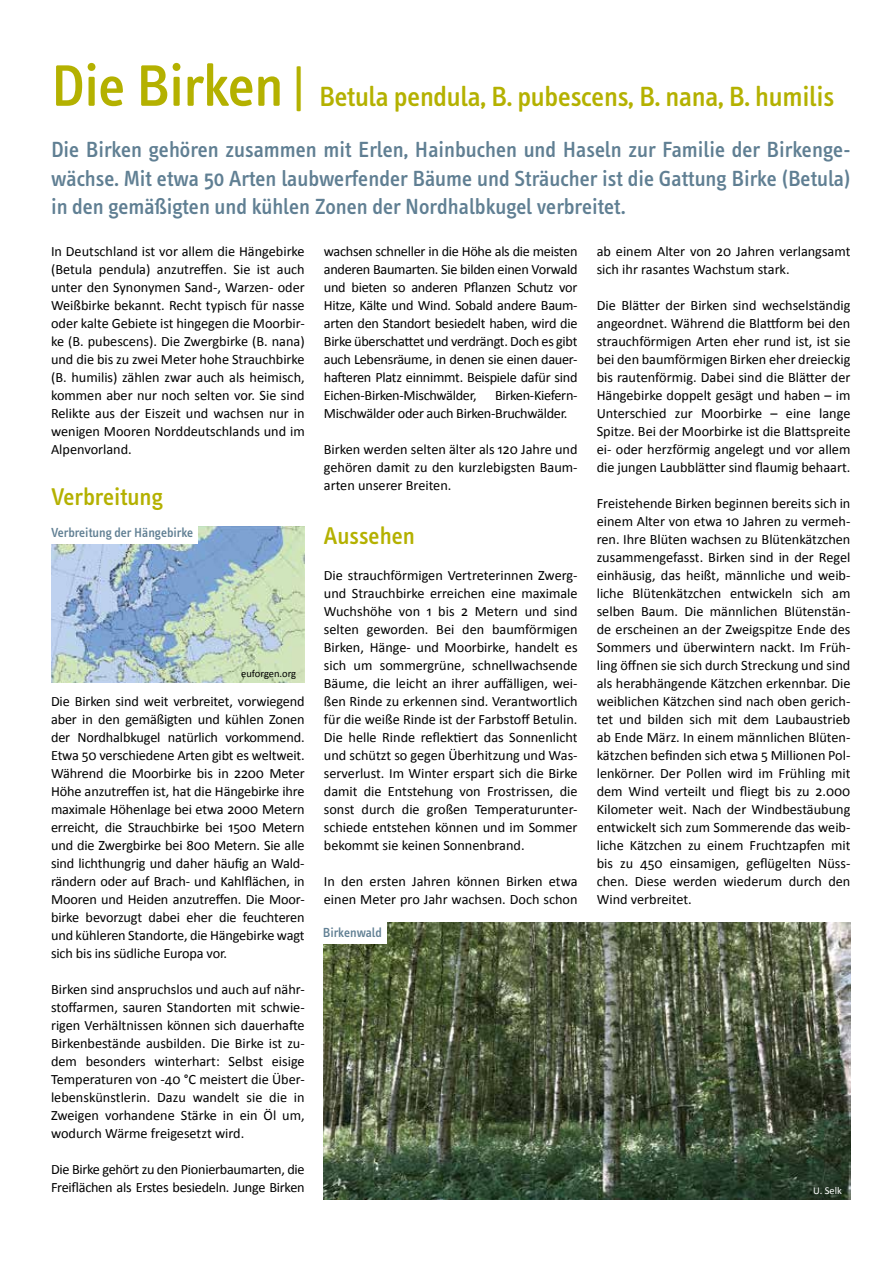
<style>
.page{position:relative;width:893px;height:1263px;background:#fff}
.page>*{position:absolute;margin:0;border:0;box-sizing:border-box;transform-origin:0 0}
.t1{font:500 28.5px "Info Text";letter-spacing:-.01em;color:#b4b100}
.t2{font:500 24.9px "Info Text";color:#b4b100}
.t3{font:500 22.5px/28.5px "Info Text";color:#607f93;text-align:justify}
.t4{font:14.25px/18px "Calibri";color:#000;text-align:justify}
.t5{font:14.25px/18px "Calibri";letter-spacing:-.02em;color:#000}
.t6{font:500 13.5px "Info Text";color:#607f93}
.t7{font:10.5px "Calibri";color:#000}
.t8{font:10.5px "Calibri";color:#fff}
.s1{font-size:60px}
</style>
<div class="page">
<img style="left:324px;top:923px;width:526px;height:276px">
<img style="left:51px;top:527px;width:254px;height:155px">
<div style="left:51px;top:521px;width:146px;height:22px;background:#fff"></div>
<div style="left:323px;top:922px;width:63px;height:22px;background:#fff"></div>
<h1 class="t1" style="left:51px;top:80px;width:785px"><span class="s1">Die Birken</span> <sup>|</sup> Betula pendula, B. pubescens, B. nana, B. humilis</h1>
<p class="t3" style="left:51px;top:136px;width:801px">Die Birken gehören zusammen mit Erlen, Hainbuchen und Haseln zur Familie der Birkenge&shy;wächse. Mit etwa 50 Arten laubwerfender Bäume und Sträucher ist die Gattung Birke (Betula) in den gemäßigten und kühlen Zonen der Nordhalbkugel verbreitet.</p>
<p class="t4" style="left:51px;top:241px;width:255px">In Deutschland ist vor allem die Hängebirke (Betula pendula) anzutreffen. Sie ist auch unter den Synonymen Sand-, Warzen- oder Weißbirke bekannt. Recht typisch für nasse oder kalte Gebiete ist hingegen die Moorbir&shy;ke (B. pubescens). Die Zwergbirke (B. nana) und die bis zu zwei Meter hohe Strauchbirke (B. humilis) zählen zwar auch als heimisch, kommen aber nur noch selten vor. Sie sind Relikte aus der Eiszeit und wachsen nur in wenigen Mooren Norddeutschlands und im Alpenvorland.</p>
<h2 class="t2" style="left:51px;top:482px;width:113px">Verbreitung</h2>
<p class="t4" style="left:324px;top:241px;width:255px">wachsen schneller in die Höhe als die meisten anderen Baumarten. Sie bilden einen Vorwald und bieten so anderen Pflanzen Schutz vor Hitze, Kälte und Wind. Sobald andere Baum&shy;arten den Standort besiedelt haben, wird die Birke überschattet und verdrängt. Doch es gibt auch Lebensräume, in denen sie einen dauer&shy;hafteren Platz einnimmt. Beispiele dafür sind Eichen-Birken-Mischwälder,</p>
<p class="t4" style="left:597px;top:241px;width:255px">ab einem Alter von 20 Jahren verlangsamt sich ihr rasantes Wachstum stark.</p>
<p class="t4" style="left:597px;top:295px;width:255px">Die Blätter der Birken sind wechselständig angeordnet. Während die Blattform bei den strauchförmigen Arten eher rund ist, ist sie bei den baumförmigen Birken eher dreieckig bis rautenförmig. Dabei sind die Blätter der Hängebirke doppelt gesägt und haben – im Unterschied zur Moorbirke – eine lange Spitze. Bei der Moorbirke ist die Blattspreite ei- oder herzförmig angelegt und vor allem die jungen Laubblätter sind flaumig behaart.</p>
<p class="t4" style="left:597px;top:493px;width:255px">Freistehende Birken beginnen bereits sich in einem Alter von etwa 10 Jahren zu vermeh&shy;ren. Ihre Blüten wachsen zu Blütenkätzchen zusammengefasst. Birken sind in der Regel einhäusig, das heißt, männliche und weib&shy;liche Blütenkätzchen entwickeln sich am selben Baum. Die männlichen Blütenstän&shy;de erscheinen an der Zweigspitze Ende des Sommers und überwintern nackt. Im Früh&shy;ling öffnen sie sich durch Streckung und sind als herabhängende Kätzchen erkennbar. Die weiblichen Kätzchen sind nach oben gerich&shy;tet und bilden sich mit dem Laubaustrieb ab Ende März. In einem männlichen Blüten&shy;kätzchen befinden sich etwa 5 Millionen Pol&shy;lenkörner. Der Pollen wird im Frühling mit dem Wind verteilt und fliegt bis zu 2.000<br>Kilometer weit. Nach der Windbestäubung entwickelt sich zum Sommerende das weib&shy;liche Kätzchen zu einem Fruchtzapfen mit bis zu 450 einsamigen, geflügelten Nüss&shy;chen. Diese werden wiederum durch den Wind verbreitet.</p>
<p class="t5" style="left:324px;top:385px;width:255px;text-indent:171px">Birken-Kiefern-<br>Mischwälder oder auch Birken-Bruchwälder.</p>
<p class="t4" style="left:324px;top:439px;width:255px">Birken werden selten älter als 120 Jahre und gehören damit zu den kurzlebigsten Baum&shy;arten unserer Breiten.</p>
<h2 class="t2" style="left:324px;top:521px;width:93px">Aussehen</h2>
<p class="t4" style="left:324px;top:565px;width:255px">Die strauchförmigen Vertreterinnen Zwerg&shy;und Strauchbirke erreichen eine maximale Wuchshöhe von 1 bis 2 Metern und sind selten geworden. Bei den baumförmigen Birken, Hänge- und Moorbirke, handelt es sich um sommergrüne, schnellwachsende Bäume, die leicht an ihrer auffälligen, wei&shy;ßen Rinde zu erkennen sind. Verantwortlich für die weiße Rinde ist der Farbstoff Betulin.<br>Die helle Rinde reflektiert das Sonnenlicht und schützt so gegen Überhitzung und Was&shy;serverlust. Im Winter erspart sich die Birke damit die Entstehung von Frostrissen, die sonst durch die großen Temperaturunter&shy;schiede entstehen können und im Sommer bekommt sie keinen Sonnenbrand.</p>
<p class="t4" style="left:324px;top:871px;width:255px">In den ersten Jahren können Birken etwa einen Meter pro Jahr wachsen. Doch schon</p>
<p class="t6" style="left:51px;top:525px;width:144px">Verbreitung der Hängebirke</p>
<p class="t7" style="left:241px;top:667px;width:57px">euforgen.org</p>
<p class="t4" style="left:51px;top:691px;width:255px">Die Birken sind weit verbreitet, vorwiegend aber in den gemäßigten und kühlen Zonen der Nordhalbkugel natürlich vorkommend.<br>Etwa 50 verschiedene Arten gibt es weltweit.<br>Während die Moorbirke bis in 2200 Meter Höhe anzutreffen ist, hat die Hängebirke ihre maximale Höhenlage bei etwa 2000 Metern erreicht, die Strauchbirke bei 1500 Metern und die Zwergbirke bei 800 Metern. Sie alle sind lichthungrig und daher häufig an Wald&shy;rändern oder auf Brach- und Kahlflächen, in Mooren und Heiden anzutreffen. Die Moor&shy;birke bevorzugt dabei eher die feuchteren und kühleren Standorte, die Hängebirke wagt sich bis ins südliche Europa vor.</p>
<p class="t4" style="left:51px;top:979px;width:255px">Birken sind anspruchslos und auch auf nähr&shy;stoffarmen, sauren Standorten mit schwie&shy;rigen Verhältnissen können sich dauerhafte Birkenbestände ausbilden. Die Birke ist zu&shy;dem besonders winterhart: Selbst eisige Temperaturen von -40 °C meistert die Über&shy;lebenskünstlerin. Dazu wandelt sie die in Zweigen vorhandene Stärke in ein Öl um, wodurch Wärme freigesetzt wird.</p>
<p class="t5" style="left:51px;top:1159px;width:255px">Die Birke gehört zu den Pionierbaumarten, die<br>Freiflächen als Erstes besiedeln. Junge Birken</p>
<p class="t6" style="left:323px;top:925px;width:61px">Birkenwald</p>
<p class="t8" style="left:813px;top:1184px;width:30px">U. Selk</p>
</div>
